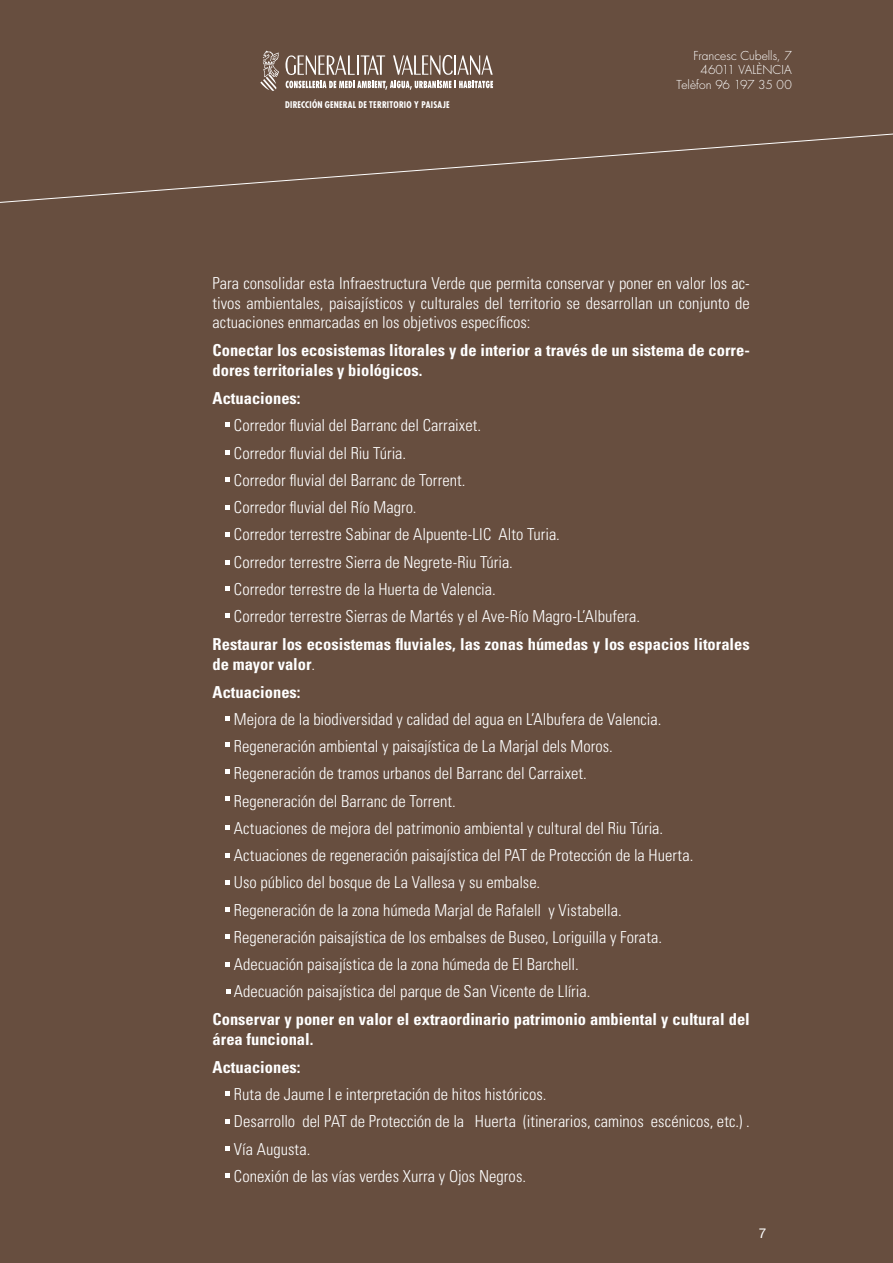
<style>
.page{position:relative;width:893px;height:1263px;background:#674e3f}
.page>*{position:absolute;margin:0;border:0;box-sizing:border-box;transform-origin:0 0}
._02_Areas_TXT__3{font:300 condensed 16.5px "Univers";color:#fff}
._02_Areas_TXT_3_tabu{font:300 condensed 16.5px "Univers";letter-spacing:.005em;color:#fff}
._02_Areas_TXT{font:700 condensed 16.5px/19.5px "Univers";color:#fff}
._02_Areas_TXT-2{font:300 condensed 16.5px/19.5px "Univers";color:#fff;text-align:justify}
.t1{font:13.5px "Helvetica Neue";color:#fff}
.t2{font:300 12px/14.4px "Futura";letter-spacing:.005em;color:#fff;text-align:right}
.t3{font:700 condensed 9px "Futura";letter-spacing:.025em;color:#fff}
.s1{font-weight:300}
</style>
<div class="page">
<svg style="left:0;top:133px;width:893px;height:70px"></svg>
<svg style="left:260px;top:51px;width:19px;height:40px"></svg>
<svg style="left:285px;top:55px;width:208px;height:35px"></svg>
<svg style="left:226px;top:587px;width:4px;height:4px"></svg>
<svg style="left:226px;top:423px;width:4px;height:4px"></svg>
<svg style="left:226px;top:450px;width:4px;height:5px"></svg>
<svg style="left:226px;top:478px;width:4px;height:4px"></svg>
<svg style="left:226px;top:505px;width:4px;height:5px"></svg>
<svg style="left:226px;top:614px;width:4px;height:4px"></svg>
<svg style="left:226px;top:716px;width:4px;height:4px"></svg>
<svg style="left:226px;top:743px;width:4px;height:4px"></svg>
<svg style="left:226px;top:533px;width:4px;height:4px"></svg>
<svg style="left:226px;top:560px;width:4px;height:4px"></svg>
<svg style="left:226px;top:825px;width:4px;height:5px"></svg>
<svg style="left:226px;top:853px;width:4px;height:4px"></svg>
<svg style="left:226px;top:880px;width:4px;height:4px"></svg>
<svg style="left:226px;top:907px;width:4px;height:4px"></svg>
<svg style="left:226px;top:770px;width:4px;height:4px"></svg>
<svg style="left:226px;top:797px;width:4px;height:4px"></svg>
<svg style="left:226px;top:934px;width:4px;height:5px"></svg>
<svg style="left:226px;top:962px;width:4px;height:4px"></svg>
<svg style="left:226px;top:1091px;width:4px;height:5px"></svg>
<svg style="left:226px;top:1120px;width:4px;height:4px"></svg>
<svg style="left:226px;top:1146px;width:4px;height:5px"></svg>
<svg style="left:226px;top:989px;width:4px;height:4px"></svg>
<svg style="left:226px;top:1174px;width:4px;height:4px"></svg>
<p class="t3" style="left:285px;top:99px;width:166px">DIRECCIÓN GENERAL DE TERRITORIO Y PAISAJE</p>
<p class="t2" style="left:677px;top:49px;width:117px">Francesc Cubells, 7<br>46011 Valènc ia<br>Telèfon 96 197 35 00</p>
<p class="_02_Areas_TXT-2" style="left:213px;top:274px;width:539px">Para consolidar esta Infraestructura Verde que permita conservar y poner en valor los ac&shy;tivos ambientales, paisajísticos y culturales del territorio se desarrollan un conjunto de actuaciones enmarcadas en los objetivos específicos:</p>
<p class="_02_Areas_TXT" style="left:213px;top:341px;width:539px">Conectar los ecosistemas litorales y de interior a través de un sistema de corre&shy;dores territoriales y biológicos.</p>
<p class="_02_Areas_TXT" style="left:213px;top:388px;width:89px">Actuaciones:</p>
<p class="_02_Areas_TXT_3_tabu" style="left:234px;top:415px;width:249px">Corredor fluvial del Barranc del Carraixet.</p>
<p class="_02_Areas_TXT_3_tabu" style="left:234px;top:443px;width:174px">Corredor fluvial del Riu Túria.</p>
<p class="_02_Areas_TXT_3_tabu" style="left:234px;top:470px;width:233px">Corredor fluvial del Barranc de Torrent.</p>
<p class="_02_Areas_TXT_3_tabu" style="left:234px;top:497px;width:184px">Corredor fluvial del Río Magro.</p>
<p class="_02_Areas_TXT_3_tabu" style="left:234px;top:525px;width:328px">Corredor terrestre Sabinar de Alpuente-LIC Alto Turia.</p>
<p class="_02_Areas_TXT_3_tabu" style="left:234px;top:552px;width:281px">Corredor terrestre Sierra de Negrete-Riu Túria.</p>
<p class="_02_Areas_TXT_3_tabu" style="left:234px;top:579px;width:263px">Corredor terrestre de la Huerta de Valencia.</p>
<p class="_02_Areas_TXT_3_tabu" style="left:234px;top:606px;width:408px">Corredor terrestre Sierras de Martés y el Ave-Río Magro-L’Albufera.</p>
<p class="_02_Areas_TXT" style="left:213px;top:634px;width:539px">Restaurar los ecosistemas fluviales, las zonas húmedas y los espacios litorales de mayor valor<span class="s1">.</span></p>
<p class="_02_Areas_TXT" style="left:213px;top:682px;width:89px">Actuaciones:</p>
<p class="_02_Areas_TXT__3" style="left:234px;top:709px;width:429px">Mejora de la biodiversidad y calidad del agua en L’Albufera de Valencia.</p>
<p class="_02_Areas_TXT__3" style="left:234px;top:736px;width:380px">Regeneración ambiental y paisajística de La Marjal dels Moros.</p>
<p class="_02_Areas_TXT__3" style="left:234px;top:764px;width:355px">Regeneración de tramos urbanos del Barranc del Carraixet.</p>
<p class="_02_Areas_TXT__3" style="left:234px;top:791px;width:223px">Regeneración del Barranc de Torrent.</p>
<p class="_02_Areas_TXT__3" style="left:234px;top:818px;width:431px">Actuaciones de mejora del patrimonio ambiental y cultural del Riu Túria.</p>
<p class="_02_Areas_TXT__3" style="left:234px;top:845px;width:461px">Actuaciones de regeneración paisajística del PAT de Protección de la Huerta.</p>
<p class="_02_Areas_TXT__3" style="left:234px;top:873px;width:308px">Uso público del bosque de La Vallesa y su embalse.</p>
<p class="_02_Areas_TXT__3" style="left:234px;top:900px;width:389px">Regeneración de la zona húmeda Marjal de Rafalell y Vistabella.</p>
<p class="_02_Areas_TXT__3" style="left:234px;top:927px;width:430px">Regeneración paisajística de los embalses de Buseo, Loriguilla y Forata.</p>
<p class="_02_Areas_TXT__3" style="left:234px;top:954px;width:346px">Adecuación paisajística de la zona húmeda de El Barchell.</p>
<p class="_02_Areas_TXT__3" style="left:234px;top:982px;width:358px">Adecuación paisajística del parque de San Vicente de Llíria.</p>
<p class="_02_Areas_TXT" style="left:213px;top:1010px;width:539px">Conservar y poner en valor el extraordinario patrimonio ambiental y cultural del área funcional.</p>
<p class="_02_Areas_TXT" style="left:213px;top:1057px;width:89px">Actuaciones:</p>
<p class="_02_Areas_TXT__3" style="left:234px;top:1084px;width:314px">Ruta de Jaume I e interpretación de hitos históricos.</p>
<p class="_02_Areas_TXT__3" style="left:234px;top:1112px;width:517px">Desarrollo del PAT de Protección de la Huerta (itinerarios, caminos escénicos, etc.) .</p>
<p class="_02_Areas_TXT__3" style="left:234px;top:1139px;width:78px">Vía Augusta.</p>
<p class="_02_Areas_TXT__3" style="left:234px;top:1166px;width:294px">Conexión de las vías verdes Xurra y Ojos Negros.</p>
<p class="t1" style="left:759px;top:1225px;width:9px">7</p>
</div>
